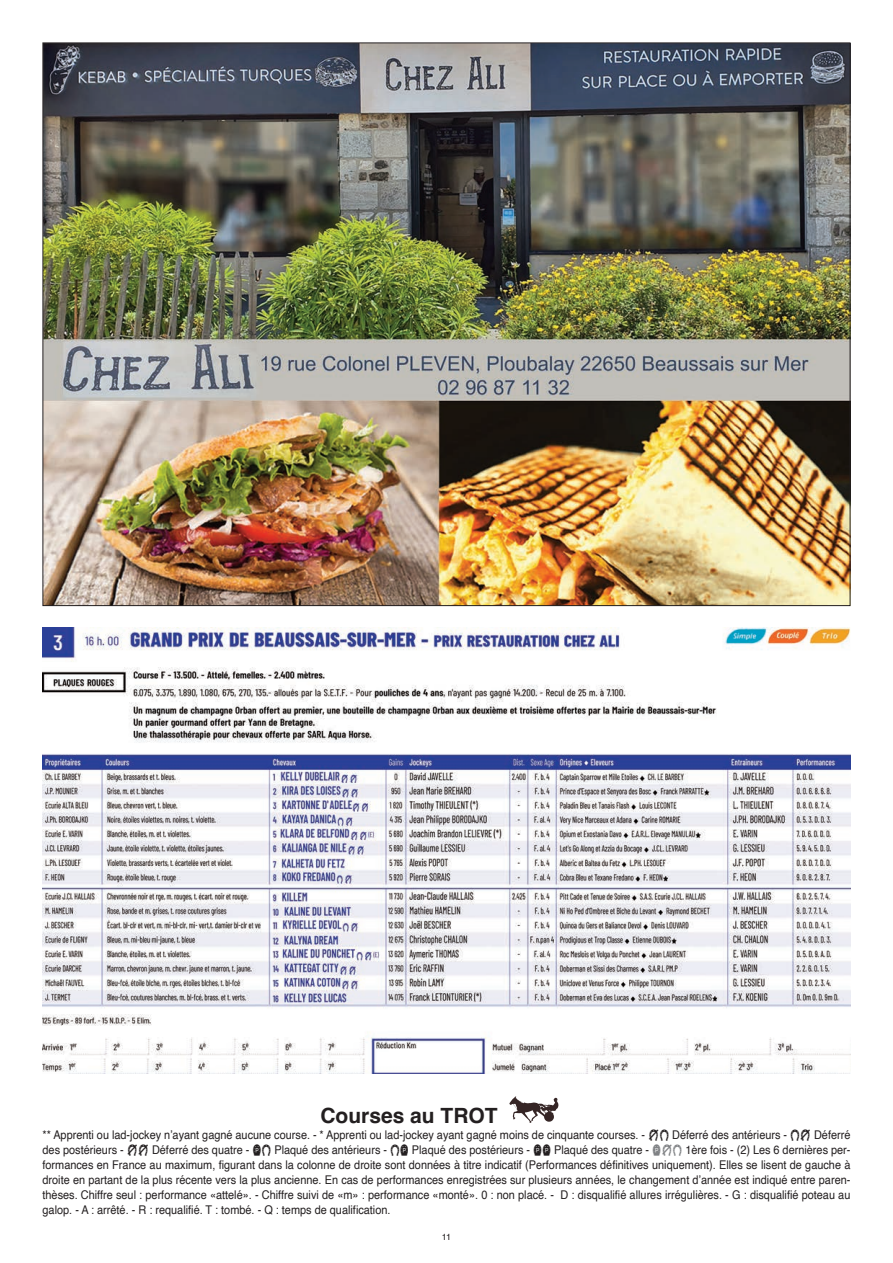
<style>
.page{position:relative;width:893px;height:1263px;background:#fff}
.page>*{position:absolute;margin:0;border:0;box-sizing:border-box;transform-origin:0 0}
.t1{font:700 21px "Helvetica";color:#231f20}
.t2{font:12px/15px "Helvetica";color:#231f20;text-align:justify;scale:.91 1}
.t3{font:9px "Helvetica";color:#231f20}
.s1{font-family:"Courses 2021 moyen";font-size:18px}
.s2{font-family:"Courses 2021 moyen";font-size:18px;color:#808285}
</style>
<div class="page">
<img style="left:45px;top:45px;width:803px;height:559px">
<img style="left:43px;top:627px;width:807px;height:446px">
<svg style="left:509px;top:1096px;width:49px;height:27px"></svg>
<h1 class="t1" style="left:320px;top:1103px;width:179px">Courses au TROT</h1>
<p class="t2" style="left:43px;top:1127px;width:889px">** Apprenti ou lad-jockey n’ayant gagné aucune course. - * Apprenti ou lad-jockey ayant gagné moins de cinquante courses. - <span class="s1">BA</span> Déferré des antérieurs - <span class="s1">AB</span> Déferré des postérieurs - <span class="s1">BB</span> Déferré des quatre - <span class="s1">JA</span> Plaqué des antérieurs - <span class="s1">AJ</span> Plaqué des postérieurs - <span class="s1">JJ</span> Plaqué des quatre - <span class="s2">JBA</span> 1ère fois - (2) Les 6 dernières per&shy;formances en France au maximum, figurant dans la colonne de droite sont données à titre indicatif (Performances définitives uniquement). Elles se lisent de gauche à droite en partant de la plus récente vers la plus ancienne. En cas de performances enregistrées sur plusieurs années, le changement d’année est indiqué entre paren&shy;thèses. Chiffre seul : performance «attelé». - Chiffre suivi de «m» : performance «monté». 0 : non placé. - D : disqualifié allures irrégulières. - G : disqualifié poteau au galop. - A : arrêté. - R : requalifié. T : tombé. - Q : temps de qualification.</p>
<p class="t3" style="left:442px;top:1230px;width:11px">11</p>
</div>
